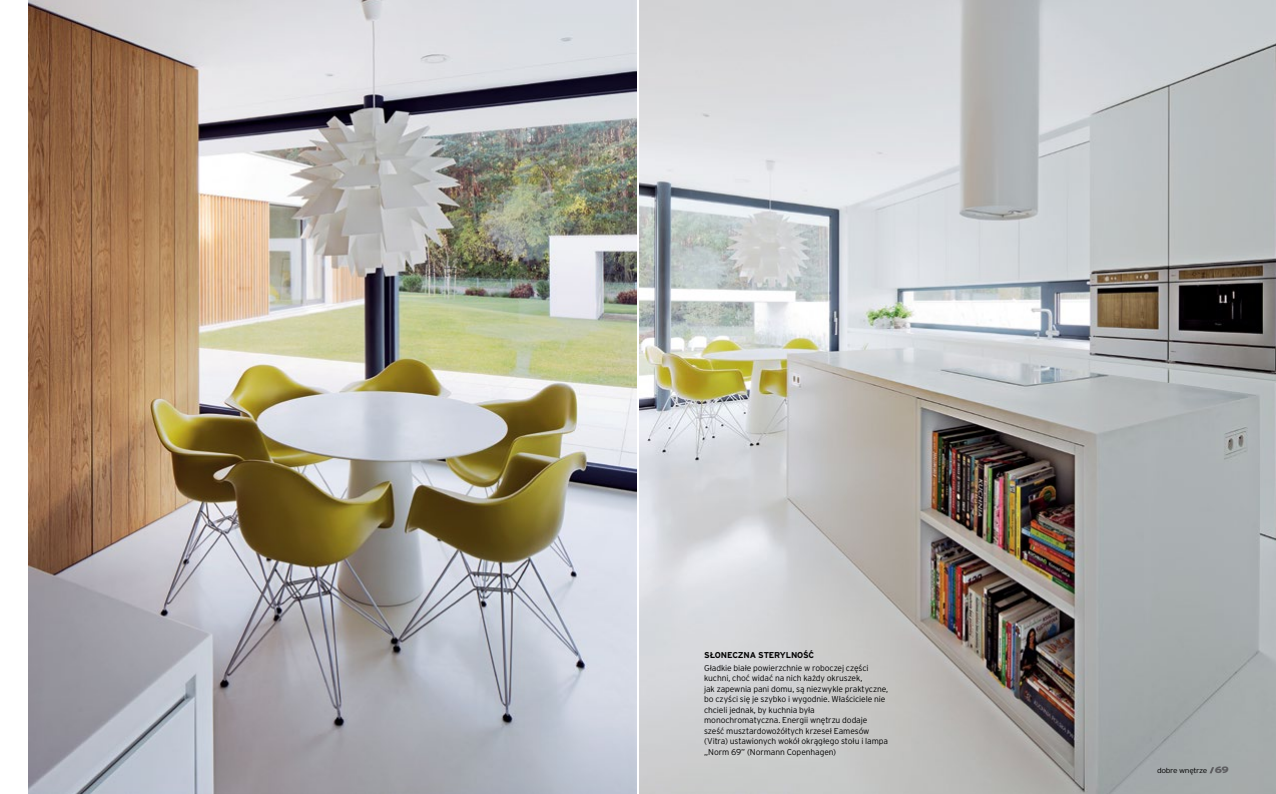
<style>
.page{position:relative;width:1276px;height:794px;background:#fff}
.page>*{position:absolute;margin:0;border:0;box-sizing:border-box;transform-origin:0 0}
.t1{font:300 8.5px/10.5px "Interstate CE";letter-spacing:-.015em;color:#000}
.t2{font:700 8.5px "Interstate CE";letter-spacing:-.02em;color:#000}
.t3{font:300 7.3px "Interstate CE";letter-spacing:-.04em;color:#000;scale:1.15 1}
.s1{font-weight:900;font-size:9.2px;color:#5d5d60}
</style>
<div class="page">
<img style="left:639px;top:0;width:637px;height:794px">
<img style="left:28px;top:0;width:608px;height:794px">
<svg style="left:1209px;top:767px;width:5px;height:6px"></svg>
<p class="t2" style="left:704px;top:649px;width:112px">SŁONECZNA STERYLNOŚĆ</p>
<p class="t1" style="left:704px;top:662px;width:186px">Gładkie białe powierzchnie w roboczej części kuchni, choć widać na nich każdy okruszek,<br>jak zapewnia pani domu, są niezwykle praktyczne, bo czyści się je szybko i wygodnie. Właściciele nie chcieli jednak, by kuchnia była monochromatyczna. Energii wnętrzu dodaje sześć musztardowożółtych krzeseł Eamesów (Vitra) ustawionych wokół okrągłego stołu i lampa „Norm 69” (Normann Copenhagen)</p>
<p class="t3" style="left:1157px;top:766px;width:64px">dobre wnętrze <span class="s1">69</span></p>
</div>
